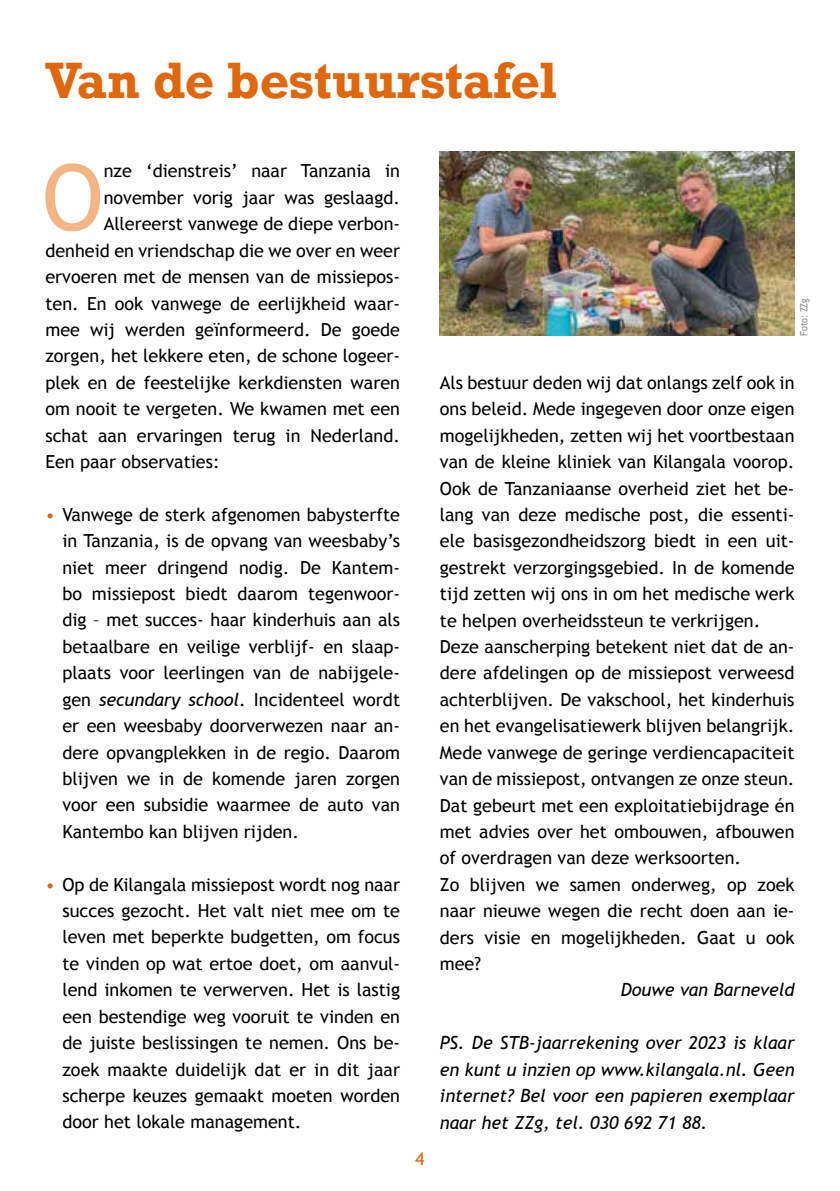
<style>
.page{position:relative;width:840px;height:1191px;background:#fff}
.page>*{position:absolute;margin:0;border:0;box-sizing:border-box;transform-origin:0 0}
.t1{font:91.8px "Trebuchet MS";color:#f2b583}
.t2{font:700 48px "Rockwell";color:#e0670b}
.t3{font:18px/26.4px "Trebuchet MS";color:#000;text-align:justify}
.t4{font:italic 18px/26.4px "Trebuchet MS";color:#000;text-align:justify}
.t5{font:18px "Trebuchet MS";color:#e0670b}
.t6{font:10px "Trebuchet MS";letter-spacing:-.01em;color:#87888a;scale:.9 1}
.s1{color:#e0670b}
.s2{font-style:italic}
</style>
<div class="page">
<img style="left:439px;top:151px;width:355px;height:185px">
<h2 class="t2" style="left:45px;top:50px;width:513px">Van de bestuurstafel</h2>
<h1 class="t1" style="left:42px;top:144px;width:63px">O</h1>
<p class="t3" style="left:104px;top:158px;width:298px">nze ‘dienstreis’ naar Tanzania in</p>
<p class="t3" style="left:104px;top:184px;width:298px">november vorig jaar was geslaagd.</p>
<p class="t3" style="left:104px;top:211px;width:298px">Allereerst vanwege de diepe verbon-</p>
<p class="t3" style="left:45px;top:237px;width:356px">denheid en vriendschap die we over en weer</p>
<p class="t3" style="left:45px;top:264px;width:356px">ervoeren met de mensen van de missiepos-</p>
<p class="t3" style="left:45px;top:290px;width:356px">ten. En ook vanwege de eerlijkheid waar-</p>
<p class="t3" style="left:45px;top:316px;width:356px">mee wij werden geïnformeerd. De goede</p>
<p class="t3" style="left:45px;top:343px;width:356px">zorgen, het lekkere eten, de schone logeer-</p>
<p class="t3" style="left:45px;top:369px;width:356px">plek en de feestelijke kerkdiensten waren</p>
<p class="t3" style="left:45px;top:396px;width:356px">om nooit te vergeten. We kwamen met een</p>
<p class="t3" style="left:45px;top:422px;width:356px">schat aan ervaringen terug in Nederland.</p>
<p class="t3" style="left:45px;top:448px;width:176px">Een paar observaties:</p>
<p class="t3" style="left:62px;top:501px;width:339px;text-indent:-17px"><span class="s1">•</span> Vanwege de sterk afgenomen babysterfte in Tanzania, is de opvang van weesbaby’s niet meer dringend nodig. De Kantem&shy;bo missiepost biedt daarom tegenwoor&shy;dig – met succes- haar kinderhuis aan als betaalbare en veilige verblijf- en slaap&shy;plaats voor leerlingen van de nabijgele&shy;gen <span class="s2">secundary school</span>. Incidenteel wordt er een weesbaby doorverwezen naar an&shy;dere opvangplekken in de regio. Daarom blijven we in de komende jaren zorgen voor een subsidie waarmee de auto van Kantembo kan blijven rijden.</p>
<p class="t3" style="left:62px;top:871px;width:339px;text-indent:-17px"><span class="s1">•</span> Op de Kilangala missiepost wordt nog naar succes gezocht. Het valt niet mee om te leven met beperkte budgetten, om focus te vinden op wat ertoe doet, om aanvul&shy;lend inkomen te verwerven. Het is lastig een bestendige weg vooruit te vinden en de juiste beslissingen te nemen. Ons be&shy;zoek maakte duidelijk dat er in dit jaar scherpe keuzes gemaakt moeten worden door het lokale management.</p>
<p class="t5" style="left:415px;top:1147px;width:11px">4</p>
<p class="t6" style="left:797px;top:336px;width:43px;rotate:-90deg">Foto: ZZg</p>
<p class="t3" style="left:439px;top:369px;width:356px;text-align:left">Als bestuur deden wij dat onlangs zelf ook in ons beleid. Mede ingegeven door onze eigen mogelijkheden, zetten wij het voortbestaan van de kleine kliniek van Kilangala voorop.<br>Ook de Tanzaniaanse overheid ziet het be&shy;lang van deze medische post, die essenti&shy;ële basisgezondheidszorg biedt in een uit&shy;gestrekt verzorgingsgebied. In de komende tijd zetten wij ons in om het medische werk te helpen overheidssteun te verkrijgen.<br>Deze aanscherping betekent niet dat de an&shy;dere afdelingen op de missiepost verweesd achterblijven. De vakschool, het kinderhuis en het evangelisatiewerk blijven belangrijk.<br>Mede vanwege de geringe verdiencapaciteit van de missiepost, ontvangen ze onze steun.<br>Dat gebeurt met een exploitatiebijdrage én met advies over het ombouwen, afbouwen of overdragen van deze werksoorten.<br>Zo blijven we samen onderweg, op zoek naar nieuwe wegen die recht doen aan ie&shy;ders visie en mogelijkheden. Gaat u ook mee?</p>
<p class="t4" style="left:620px;top:977px;width:175px">Douwe van Barneveld</p>
<p class="t4" style="left:439px;top:1029px;width:356px">PS. De STB-jaarrekening over 2023 is klaar en kunt u inzien op www.kilangala.nl. Geen internet? Bel voor een papieren exemplaar naar het ZZg, tel. 030 692 71 88.</p>
</div>
